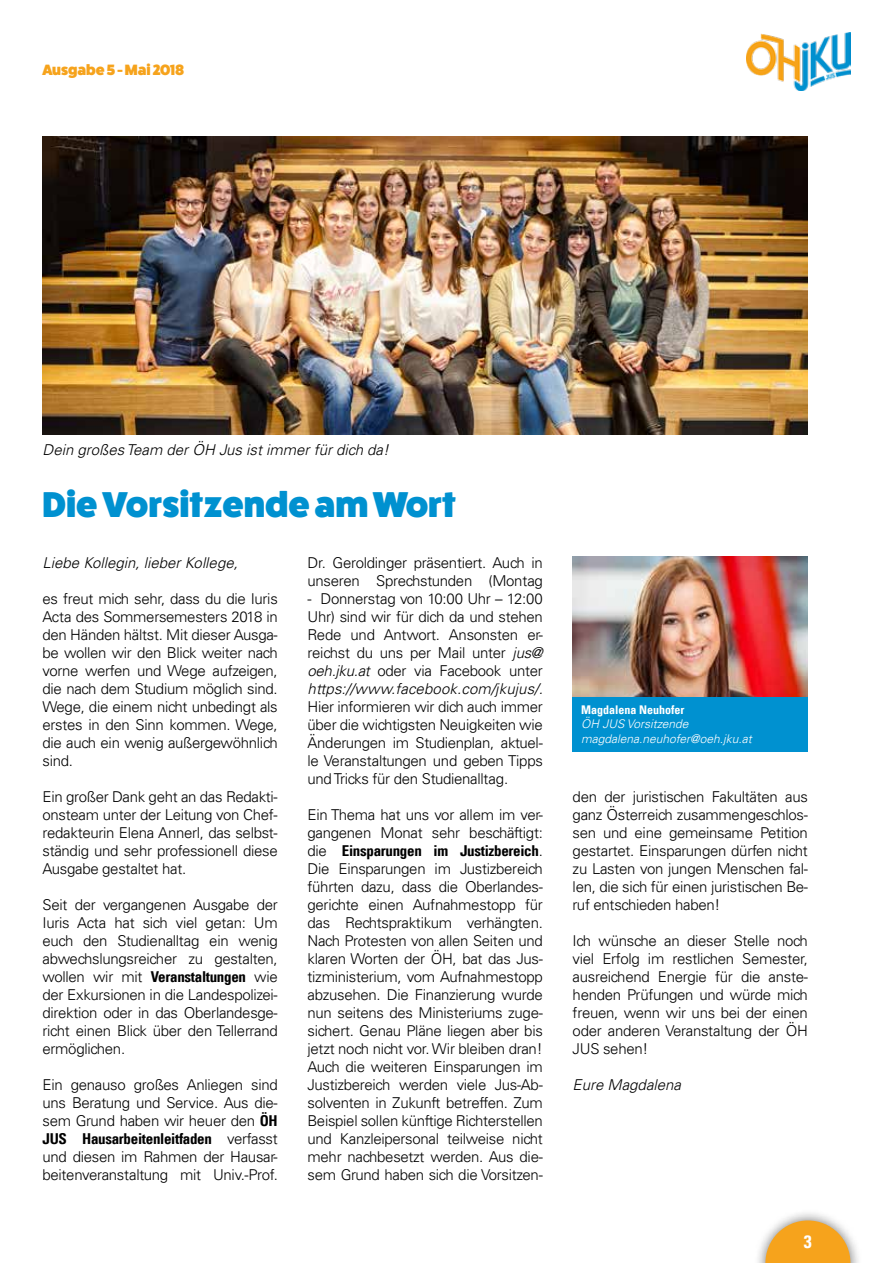
<style>
.page{position:relative;width:893px;height:1263px;background:#fff}
.page>*{position:absolute;margin:0;border:0;box-sizing:border-box;transform-origin:0 0}
.t1{font:800 36px "Fat Frank";color:#0091d0}
.t2{font:700 condensed 18px "Univers LT";color:#fff}
.t3{font:300 15px/18px "Univers LT";letter-spacing:-.02em;color:#000;text-align:justify}
.t4{font:italic 300 15px "Univers LT";color:#000}
.t5{font:800 15px "Fat Frank";color:#f6a31c}
.t6{font:italic 300 12px/14.4px "Univers LT";color:#fff}
.t7{font:700 condensed 12px "Univers LT";color:#fff}
.s1{font-weight:700;font-stretch:condensed}
.s2{font-style:italic}
</style>
<div class="page">
<div style="left:754px;top:1209px;width:108px;height:54px;background:#000;opacity:.53"></div>
<svg style="left:765px;top:1220px;width:85px;height:43px;background:#f1b048"></svg>
<img style="left:747px;top:32px;width:103px;height:59px">
<img style="left:43px;top:136px;width:765px;height:299px">
<img style="left:573px;top:556px;width:235px;height:141px">
<div style="left:573px;top:697px;width:235px;height:54px;background:#0091d0"></div>
<p class="t5" style="left:43px;top:62px;width:143px">Ausgabe 5 - Mai 2018</p>
<p class="t4" style="left:43px;top:441px;width:348px">Dein großes Team der ÖH Jus ist immer für dich da!</p>
<h1 class="t1" style="left:43px;top:485px;width:415px">Die Vorsitzende am Wort</h1>
<p class="t4" style="left:43px;top:554px;width:197px">Liebe Kollegin, lieber Kollege,</p>
<p class="t3" style="left:43px;top:590px;width:237px">es freut mich sehr, dass du die Iuris Acta des Sommersemesters 2018 in den Händen hältst. Mit dieser Ausga&shy;be wollen wir den Blick weiter nach vorne werfen und Wege aufzeigen, die nach dem Studium möglich sind.<br>Wege, die einem nicht unbedingt als erstes in den Sinn kommen. Wege, die auch ein wenig außergewöhnlich sind.</p>
<p class="t3" style="left:43px;top:788px;width:237px">Ein großer Dank geht an das Redakti&shy;onsteam unter der Leitung von Chef&shy;redakteurin Elena Annerl, das selbst&shy;ständig und sehr professionell diese Ausgabe gestaltet hat.</p>
<p class="t3" style="left:43px;top:896px;width:237px">Seit der vergangenen Ausgabe der Iuris Acta hat sich viel getan: Um euch den Studienalltag ein wenig abwechslungsreicher zu gestalten, wollen wir mit <span class="s1">Veranstaltungen</span> wie der Exkursionen in die Landespolizei&shy;direktion oder in das Oberlandesge&shy;richt einen Blick über den Tellerrand ermöglichen.</p>
<p class="t3" style="left:43px;top:1076px;width:237px">Ein genauso großes Anliegen sind uns Beratung und Service. Aus die&shy;sem Grund haben wir heuer den <span class="s1">ÖH JUS Hausarbeitenleitfaden</span> verfasst und diesen im Rahmen der Hausar&shy;beitenveranstaltung mit Univ.-Prof.</p>
<p class="t3" style="left:308px;top:554px;width:237px">Dr. Geroldinger präsentiert. Auch in unseren Sprechstunden (Montag</p>
<p class="t3" style="left:308px;top:590px;width:237px">- Donnerstag von 10:00 Uhr – 12:00<br>Uhr) sind wir für dich da und stehen Rede und Antwort. Ansonsten er&shy;reichst du uns per Mail unter <span class="s2">jus@ oeh.jku.at</span> oder via Facebook unter <span class="s2">https://www.facebook.com/jkujus/.</span></p>
<p class="t3" style="left:308px;top:698px;width:237px">Hier informieren wir dich auch immer über die wichtigsten Neuigkeiten wie Änderungen im Studienplan, aktuel&shy;le Veranstaltungen und geben Tipps und Tricks für den Studienalltag.</p>
<p class="t3" style="left:308px;top:806px;width:237px">Ein Thema hat uns vor allem im ver&shy;gangenen Monat sehr beschäftigt: die <span class="s1">Einsparungen im Justizbereich</span>.<br>Die Einsparungen im Justizbereich führten dazu, dass die Oberlandes&shy;gerichte einen Aufnahmestopp für das Rechtspraktikum verhängten.<br>Nach Protesten von allen Seiten und klaren Worten der ÖH, bat das Jus&shy;tizministerium, vom Aufnahmestopp abzusehen. Die Finanzierung wurde nun seitens des Ministeriums zuge&shy;sichert. Genau Pläne liegen aber bis jetzt noch nicht vor. Wir bleiben dran!<br>Auch die weiteren Einsparungen im Justizbereich werden viele Jus-Ab&shy;solventen in Zukunft betreffen. Zum Beispiel sollen künftige Richterstellen und Kanzleipersonal teilweise nicht mehr nachbesetzt werden. Aus die&shy;sem Grund haben sich die Vorsitzen-</p>
<p class="t7" style="left:581px;top:702px;width:105px">Magdalena Neuhofer</p>
<p class="t6" style="left:581px;top:717px;width:172px">ÖH JUS Vorsitzende magdalena.neuhofer@oeh.jku.at</p>
<p class="t3" style="left:573px;top:788px;width:237px">den der juristischen Fakultäten aus ganz Österreich zusammengeschlos&shy;sen und eine gemeinsame Petition gestartet. Einsparungen dürfen nicht zu Lasten von jungen Menschen fal&shy;len, die sich für einen juristischen Be&shy;ruf entschieden haben!</p>
<p class="t3" style="left:573px;top:932px;width:237px">Ich wünsche an dieser Stelle noch viel Erfolg im restlichen Semester, ausreichend Energie für die anste&shy;henden Prüfungen und würde mich freuen, wenn wir uns bei der einen oder anderen Veranstaltung der ÖH JUS sehen!</p>
<p class="t4" style="left:573px;top:1076px;width:110px">Eure Magdalena</p>
<p class="t2" style="left:804px;top:1231px;width:9px">3</p>
</div>
